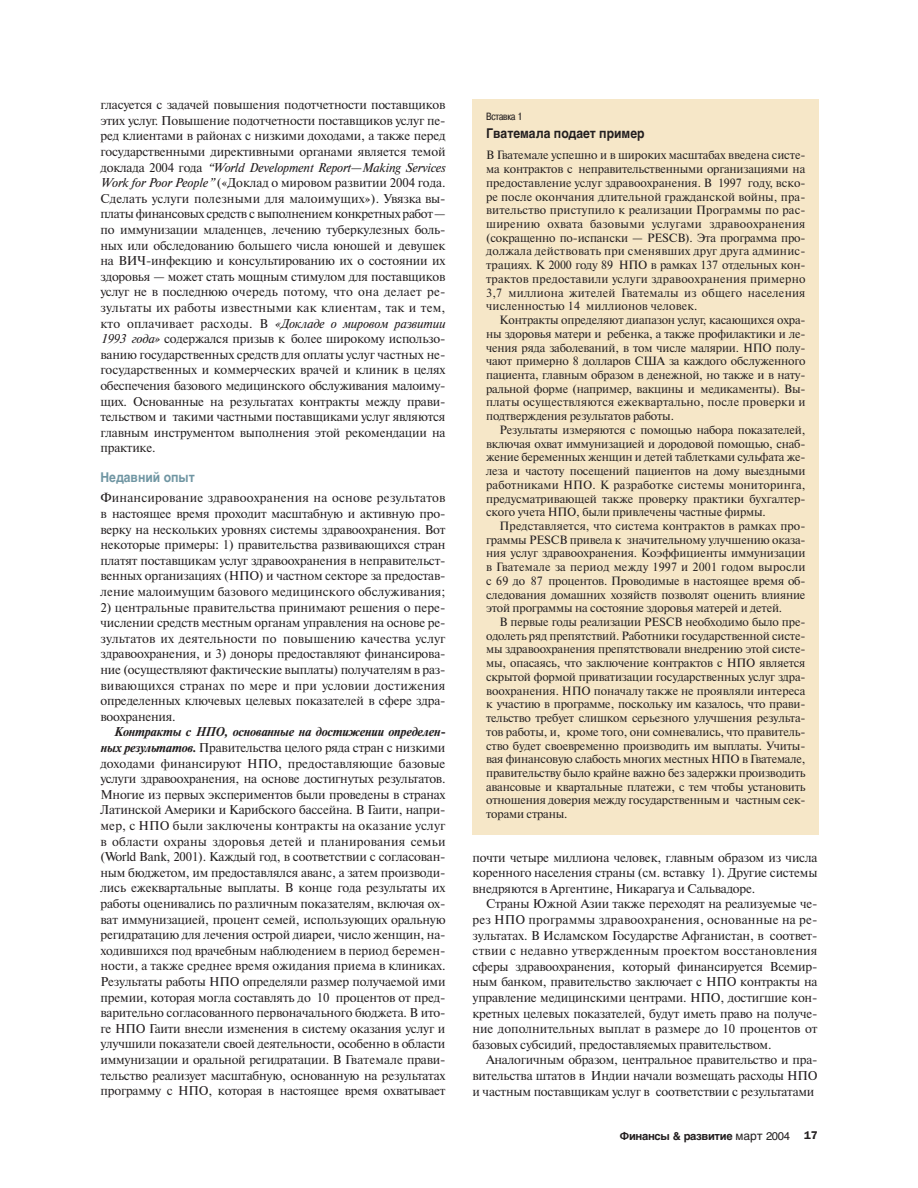
<style>
.page{position:relative;width:918px;height:1188px;background:#fff}
.page>*{position:absolute;margin:0;border:0;box-sizing:border-box;transform-origin:0 0}
.t1{font:700 13.5px "Helvetica Cyr";color:#231f20;scale:.9 1}
.t2{font:700 13.5px "Helvetica Cyr";color:#7096a3;scale:.9 1}
.t3{font:12.75px/15.6px "Newton C";letter-spacing:-.015em;color:#231f20;text-align:justify}
.t4{font:12px/13.6px "Newton C";letter-spacing:-.015em;color:#231f20;text-align:justify}
.t5{font:700 11.25px "Helvetica Cyr";letter-spacing:-.03em;color:#231f20}
.t6{font:10.5px "Pragmatica Cond C";letter-spacing:-.015em;color:#231f20}
.s1{font-style:italic}
.s2{font-weight:700;font-style:italic}
.s3{font-family:"Helvetica Cyr Upright";font-weight:400;font-size:12px}
.s4{font-family:"Helvetica Cyr Upright";font-weight:400}
.s5{font-family:"Franklin Gothic";font-weight:600}
</style>
<div class="page">
<div style="left:473px;top:99px;width:346px;height:736px;background:#f6e7c8"></div>
<p class="t3" style="left:100px;top:98px;width:347px">гласуется с задачей повышения подотчетности поставщиков этих услуг. Повышение подотчетности поставщиков услуг пе&shy;ред клиентами в районах с низкими доходами, а также перед государственными директивными органами является темой доклада 2004 года <span class="s1">“World Development Report—Making Services Work for Poor People”</span> («Доклад о мировом развитии 2004 года.<br>Сделать услуги полезными для малоимущих»). Увязка вы&shy;платы финансовых средств с выполнением конкретных работ— по иммунизации младенцев, лечению туберкулезных боль&shy;ных или обследованию большего числа юношей и девушек на ВИЧ-инфекцию и консультированию их о состоянии их здоровья — может стать мощным стимулом для поставщиков услуг не в последнюю очередь потому, что она делает ре&shy;зультаты их работы известными как клиентам, так и тем, кто оплачивает расходы. В <span class="s1">«Докладе о мировом развитии 1993 года»</span> содержался призыв к более широкому использо&shy;ванию государственных средств для оплаты услуг частных не&shy;государственных и коммерческих врачей и клиник в целях обеспечения базового медицинского обслуживания малоиму&shy;щих. Основанные на результатах контракты между прави&shy;тельством и такими частными поставщиками услуг являются главным инструментом выполнения этой рекомендации на практике.</p>
<p class="t2" style="left:100px;top:473px;width:106px">Недавний опыт</p>
<p class="t3" style="left:100px;top:492px;width:347px">Финансирование здравоохранения на основе результатов в настоящее время проходит масштабную и активную про&shy;верку на нескольких уровнях системы здравоохранения. Вот некоторые примеры: 1) правительства развивающихся стран платят поставщикам услуг здравоохранения в неправительст&shy;венных организациях (НПО) и частном секторе за предостав&shy;ление малоимущим базового медицинского обслуживания;</p>
<p class="t3" style="left:100px;top:601px;width:347px">2) центральные правительства принимают решения о пере&shy;числении средств местным органам управления на основе ре&shy;зультатов их деятельности по повышению качества услуг здравоохранения, и 3) доноры предоставляют финансирова&shy;ние (осуществляют фактические выплаты) получателям в раз&shy;вивающихся странах по мере и при условии достижения определенных ключевых целевых показателей в сфере здра&shy;воохранения.</p>
<p class="t3" style="left:100px;top:726px;width:347px;text-indent:13px"><span class="s2">Контракты с НПО, основанные на достижении определен&shy;ных результатов.</span> Правительства целого ряда стран с низкими доходами финансируют НПО, предоставляющие базовые услуги здравоохранения, на основе достигнутых результатов.<br>Многие из первых экспериментов были проведены в странах Латинской Америки и Карибского бассейна. В Гаити, напри&shy;мер, с НПО были заключены контракты на оказание услуг в области охраны здоровья детей и планирования семьи (World Bank, 2001). Каждый год, в соответствии с согласован&shy;ным бюджетом, им предоставлялся аванс, а затем производи&shy;лись ежеквартальные выплаты. В конце года результаты их работы оценивались по различным показателям, включая ох&shy;ват иммунизацией, процент семей, использующих оральную регидратацию для лечения острой диареи, число женщин, на&shy;ходившихся под врачебным наблюдением в период беремен&shy;ности, а также среднее время ожидания приема в клиниках.<br>Результаты работы НПО определяли размер получаемой ими премии, которая могла составлять до 10 процентов от пред&shy;варительно согласованного первоначального бюджета. В ито&shy;ге НПО Гаити внесли изменения в систему оказания услуг и улучшили показатели своей деятельности, особенно в области иммунизации и оральной регидратации. В Гватемале прави&shy;тельство реализует масштабную, основанную на результатах программу с НПО, которая в настоящее время охватывает</p>
<p class="t6" style="left:486px;top:113px;width:38px">Вставка 1</p>
<p class="t1" style="left:486px;top:129px;width:177px">Гватемала подает пример</p>
<p class="t4" style="left:486px;top:150px;width:321px">В Гватемале успешно и в широких масштабах введена систе&shy;ма контрактов с неправительственными организациями на предоставление услуг здравоохранения. В 1997 году, вско&shy;ре после окончания длительной гражданской войны, пра&shy;вительство приступило к реализации Программы по рас&shy;ширению охвата базовыми услугами здравоохранения (сокращенно по-испански — PESCB). Эта программа про&shy;должала действовать при сменявших друг друга админис&shy;трациях. К 2000 году 89 НПО в рамках 137 отдельных кон&shy;трактов предоставили услуги здравоохранения примерно 3,7 миллиона жителей Гватемалы из общего населения численностью 14 миллионов человек.</p>
<p class="t4" style="left:486px;top:314px;width:321px;text-indent:14px">Контракты определяют диапазон услуг, касающихся охра&shy;ны здоровья матери и ребенка, а также профилактики и ле&shy;чения ряда заболеваний, в том числе малярии. НПО полу&shy;чают примерно 8 долларов США за каждого обслуженного пациента, главным образом в денежной, но также и в нату&shy;ральной форме (например, вакцины и медикаменты). Вы&shy;платы осуществляются ежеквартально, после проверки и подтверждения результатов работы.</p>
<p class="t4" style="left:486px;top:424px;width:321px;text-indent:14px">Результаты измеряются с помощью набора показателей, включая охват иммунизацией и дородовой помощью, снаб&shy;жение беременных женщин и детей таблетками сульфата же&shy;леза и частоту посещений пациентов на дому выездными работниками НПО. К разработке системы мониторинга, предусматривающей также проверку практики бухгалтер&shy;ского учета НПО, были привлечены частные фирмы.</p>
<p class="t4" style="left:486px;top:520px;width:321px;text-indent:14px">Представляется, что система контрактов в рамках про&shy;граммы PESCB привела к значительному улучшению оказа&shy;ния услуг здравоохранения. Коэффициенты иммунизации в Гватемале за период между 1997 и 2001 годом выросли с 69 до 87 процентов. Проводимые в настоящее время об&shy;следования домашних хозяйств позволят оценить влияние этой программы на состояние здоровья матерей и детей.</p>
<p class="t4" style="left:486px;top:616px;width:321px;text-indent:14px">В первые годы реализации PESCB необходимо было пре&shy;одолеть ряд препятствий. Работники государственной систе&shy;мы здравоохранения препятствовали внедрению этой систе&shy;мы, опасаясь, что заключение контрактов с НПО является скрытой формой приватизации государственных услуг здра&shy;воохранения. НПО поначалу также не проявляли интереса к участию в программе, поскольку им казалось, что прави&shy;тельство требует слишком серьезного улучшения результа&shy;тов работы, и, кроме того, они сомневались, что правитель&shy;ство будет своевременно производить им выплаты. Учиты&shy;вая финансовую слабость многих местных НПО в Гватемале, правительству было крайне важно без задержки производить авансовые и квартальные платежи, с тем чтобы установить отношения доверия между государственным и частным сек&shy;торами страны.</p>
<p class="t3" style="left:473px;top:851px;width:347px">почти четыре миллиона человек, главным образом из числа коренного населения страны (см. вставку 1). Другие системы внедряются в Аргентине, Никарагуа и Сальвадоре.</p>
<p class="t3" style="left:473px;top:898px;width:347px;text-indent:13px">Страны Южной Азии также переходят на реализуемые че&shy;рез НПО программы здравоохранения, основанные на ре&shy;зультатах. В Исламском Государстве Афганистан, в соответ&shy;ствии с недавно утвержденным проектом восстановления сферы здравоохранения, который финансируется Всемир&shy;ным банком, правительство заключает с НПО контракты на управление медицинскими центрами. НПО, достигшие кон&shy;кретных целевых показателей, будут иметь право на получе&shy;ние дополнительных выплат в размере до 10 процентов от базовых субсидий, предоставляемых правительством.</p>
<p class="t3" style="left:473px;top:1054px;width:347px;text-indent:13px">Аналогичным образом, центральное правительство и пра&shy;вительства штатов в Индии начали возмещать расходы НПО и частным поставщикам услуг в соответствии с результатами</p>
<p class="t5" style="left:620px;top:1132px;width:199px">Финансы &amp; развитие <span class="s3">март</span> <span class="s4">2004</span> <span class="s5">17</span></p>
</div>
